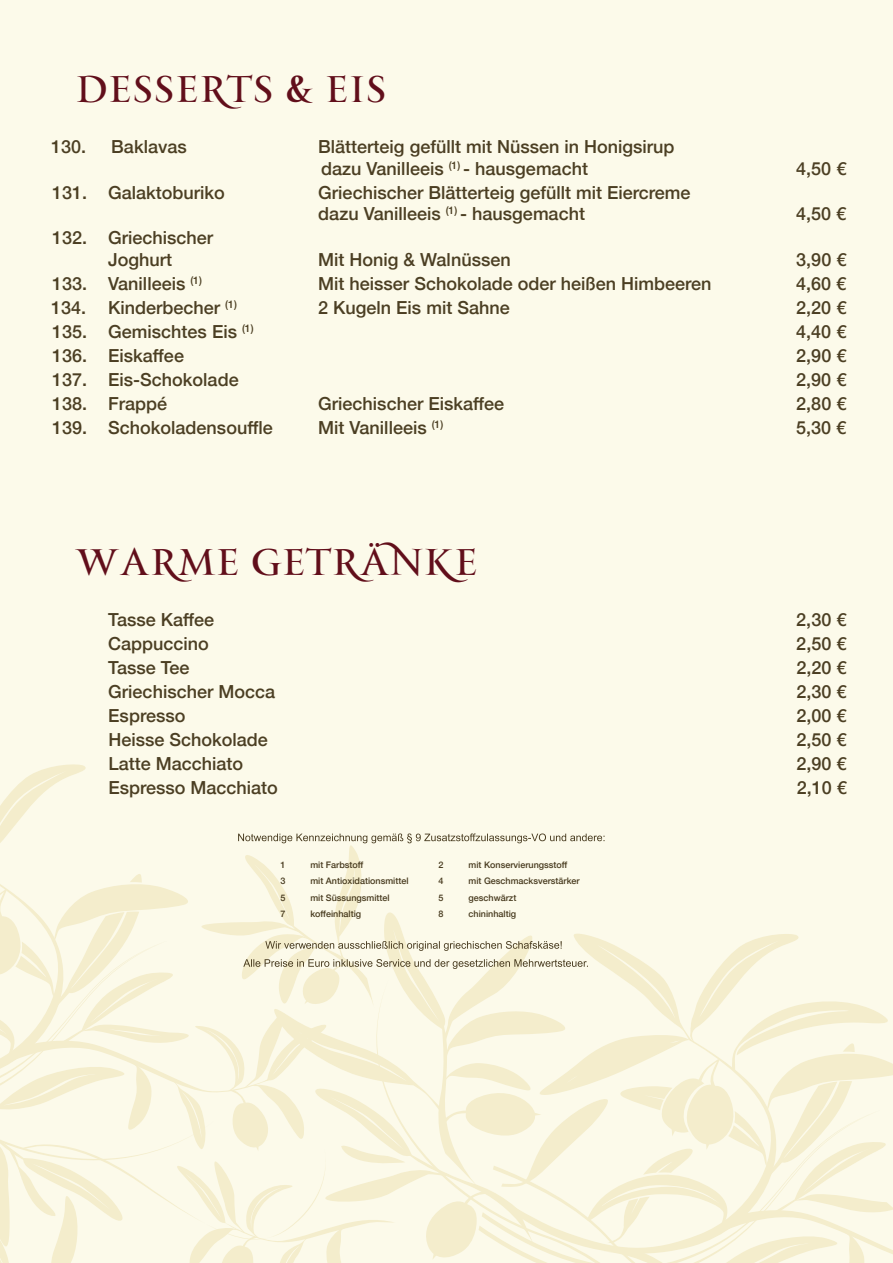
<style>
.page{position:relative;width:893px;height:1263px;background:#fff}
.page>*{position:absolute;margin:0;border:0;box-sizing:border-box;transform-origin:0 0}
.t1{font:36px "PF Monumenta Pro";color:#5e0916}
.t2{font:500 18px/21.6px "Helvetica Neue";color:#473a1e}
.t3{font:500 9px "Helvetica Neue";color:#473a1e}
</style>
<div class="page">
<div style="left:0;top:0;width:893px;height:763px;background:#fcfaea"></div>
<svg style="left:0;top:763px;width:893px;height:500px;background:#f9f6e2"></svg>
<h1 class="t1" style="left:75px;top:67px;width:313px">DESSERTS &amp; EIS</h1>
<p class="t2" style="left:51px;top:134px;width:37px">130.</p>
<p class="t2" style="left:111px;top:134px;width:77px">Baklavas</p>
<p class="t2" style="left:318px;top:134px;width:358px">Blätterteig gefüllt mit Nüssen in Honigsirup dazu Vanilleeis <sup>(1)</sup> - hausgemacht</p>
<p class="t2" style="left:52px;top:180px;width:174px">131. Galaktoburiko</p>
<p class="t2" style="left:318px;top:180px;width:374px">Griechischer Blätterteig gefüllt mit Eiercreme dazu Vanilleeis <sup>(1)</sup> - hausgemacht</p>
<p class="t2" style="left:796px;top:156px;width:52px">4,50 €</p>
<p class="t2" style="left:796px;top:201px;width:52px">4,50 €</p>
<p class="t2" style="left:108px;top:225px;width:107px;text-indent:-56px">132. Griechischer<br>Joghurt</p>
<p class="t2" style="left:318px;top:247px;width:194px">Mit Honig &amp; Walnüssen</p>
<p class="t2" style="left:796px;top:247px;width:52px">3,90 €</p>
<p class="t2" style="left:52px;top:271px;width:151px">133. Vanilleeis <sup>(1)</sup></p>
<p class="t2" style="left:318px;top:271px;width:395px">Mit heisser Schokolade oder heißen Himbeeren</p>
<p class="t2" style="left:796px;top:271px;width:52px">4,60 €</p>
<p class="t2" style="left:51px;top:295px;width:187px">134. Kinderbecher <sup>(1)</sup></p>
<p class="t2" style="left:318px;top:295px;width:193px">2 Kugeln Eis mit Sahne</p>
<p class="t2" style="left:796px;top:295px;width:52px">2,20 €</p>
<p class="t2" style="left:52px;top:319px;width:203px">135. Gemischtes Eis <sup>(1)</sup></p>
<p class="t2" style="left:796px;top:319px;width:52px">4,40 €</p>
<p class="t2" style="left:52px;top:343px;width:133px">136. Eiskaffee</p>
<p class="t2" style="left:796px;top:343px;width:52px">2,90 €</p>
<p class="t2" style="left:52px;top:367px;width:188px">137. Eis-Schokolade</p>
<p class="t2" style="left:796px;top:367px;width:52px">2,90 €</p>
<p class="t2" style="left:52px;top:391px;width:117px">138. Frappé</p>
<p class="t2" style="left:318px;top:391px;width:187px">Griechischer Eiskaffee</p>
<p class="t2" style="left:796px;top:391px;width:52px">2,80 €</p>
<p class="t2" style="left:52px;top:415px;width:222px">139. Schokoladensouffle</p>
<p class="t2" style="left:318px;top:415px;width:127px">Mit Vanilleeis <sup>(1)</sup></p>
<p class="t2" style="left:796px;top:415px;width:52px">5,30 €</p>
<h1 class="t1" style="left:75px;top:540px;width:404px">WARME GETRÄNKE</h1>
<p class="t2" style="left:108px;top:607px;width:107px">Tasse Kaffee</p>
<p class="t2" style="left:796px;top:607px;width:52px">2,30 €</p>
<p class="t2" style="left:108px;top:631px;width:102px">Cappuccino</p>
<p class="t2" style="left:796px;top:631px;width:52px">2,50 €</p>
<p class="t2" style="left:108px;top:655px;width:83px">Tasse Tee</p>
<p class="t2" style="left:796px;top:655px;width:52px">2,20 €</p>
<p class="t2" style="left:108px;top:679px;width:168px">Griechischer Mocca</p>
<p class="t2" style="left:796px;top:679px;width:52px">2,30 €</p>
<p class="t2" style="left:108px;top:703px;width:79px">Espresso</p>
<p class="t2" style="left:796px;top:703px;width:52px">2,00 €</p>
<p class="t2" style="left:108px;top:727px;width:161px">Heisse Schokolade</p>
<p class="t2" style="left:796px;top:727px;width:52px">2,50 €</p>
<p class="t2" style="left:108px;top:751px;width:136px">Latte Macchiato</p>
<p class="t2" style="left:796px;top:751px;width:52px">2,90 €</p>
<p class="t2" style="left:108px;top:775px;width:171px">Espresso Macchiato</p>
<p class="t2" style="left:797px;top:775px;width:52px">2,10 €</p>
<p class="t3" style="left:280px;top:857px;width:7px">1</p>
<p class="t3" style="left:310px;top:857px;width:55px">mit Farbstoff</p>
<p class="t3" style="left:280px;top:874px;width:7px">3</p>
<p class="t3" style="left:310px;top:874px;width:100px">mit Antioxidationsmittel</p>
<p class="t3" style="left:280px;top:890px;width:7px">5</p>
<p class="t3" style="left:310px;top:890px;width:81px">mit Süssungsmittel</p>
<p class="t3" style="left:280px;top:907px;width:7px">7</p>
<p class="t3" style="left:310px;top:907px;width:52px">koffeinhaltig</p>
<p class="t3" style="left:438px;top:857px;width:7px">2</p>
<p class="t3" style="left:468px;top:857px;width:100px">mit Konservierungsstoff</p>
<p class="t3" style="left:438px;top:874px;width:7px">4</p>
<p class="t3" style="left:468px;top:874px;width:113px">mit Geschmacksverstärker</p>
<p class="t3" style="left:438px;top:890px;width:7px">5</p>
<p class="t3" style="left:468px;top:890px;width:49px">geschwärzt</p>
<p class="t3" style="left:438px;top:907px;width:7px">8</p>
<p class="t3" style="left:468px;top:907px;width:49px">chininhaltig</p>
</div>
